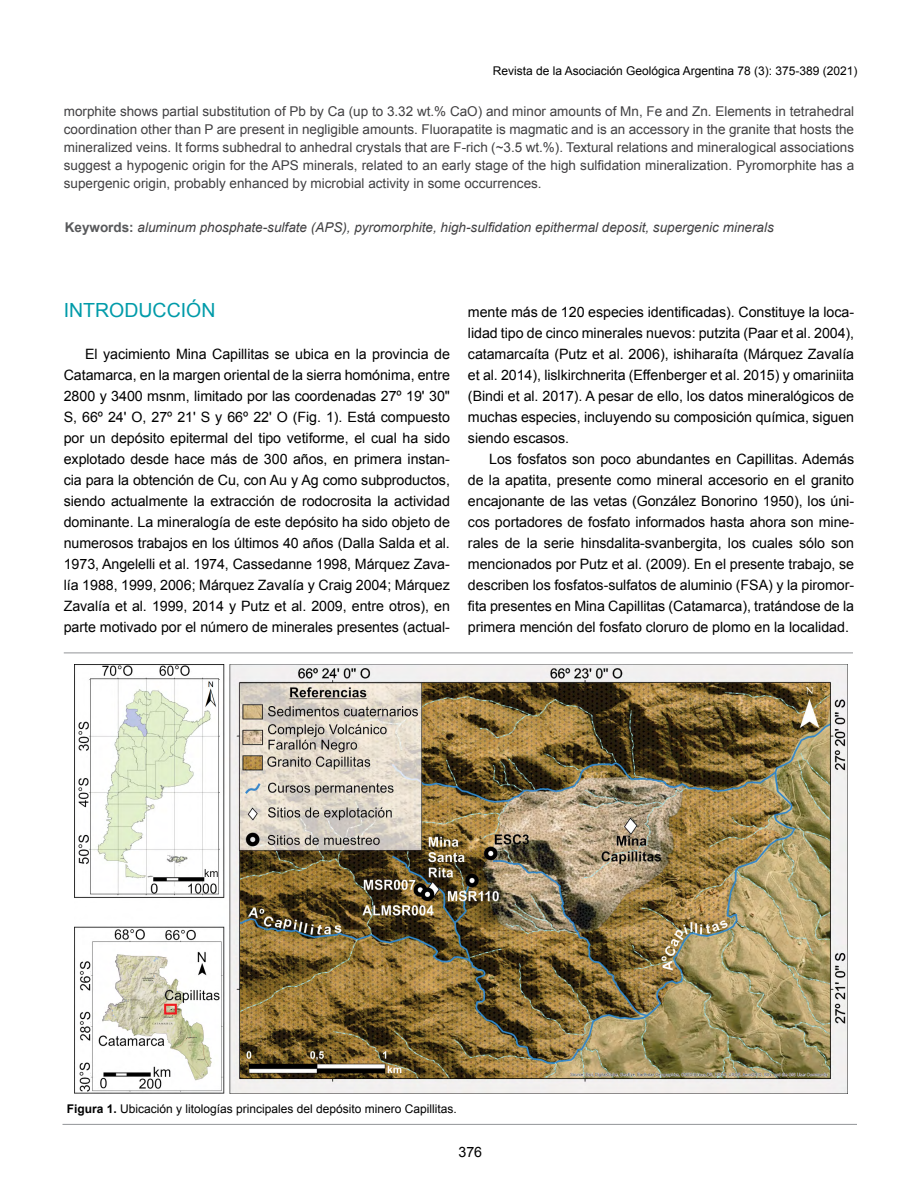
<style>
.page{position:relative;width:918px;height:1188px;background:#fff}
.page>*{position:absolute;margin:0;border:0;box-sizing:border-box;transform-origin:0 0}
.t1{font:19.5px "Arial";color:#009ba9}
.t2{font:14.25px/21px "Arial";letter-spacing:-.005em;color:#000;text-align:justify}
.t3{font:13.5px/18px "Arial";color:#414042;text-align:justify}
.t4{font:italic 13.5px "Arial";color:#414042}
.t5{font:12px "Arial";color:#000}
.s1{font-weight:700;font-style:normal;color:#58595b}
.s2{font-weight:700}
</style>
<div class="page">
<hr style="left:64px;top:653px;width:789px;height:1px;background:#939598">
<img style="left:74px;top:665px;width:774px;height:428px">
<hr style="left:63px;top:1124px;width:794px;height:1px;background:#939598">
<p class="t5" style="left:493px;top:63px;width:366px">Revista de la Asociación Geológica Argentina 78 (3): 375-389 (2021)</p>
<p class="t3" style="left:64px;top:103px;width:792px">morphite shows partial substitution of Pb by Ca (up to 3.32 wt.% CaO) and minor amounts of Mn, Fe and Zn. Elements in tetrahedral coordination other than P are present in negligible amounts. Fluorapatite is magmatic and is an accessory in the granite that hosts the mineralized veins. It forms subhedral to anhedral crystals that are F-rich (~3.5 wt.%). Textural relations and mineralogical associations suggest a hypogenic origin for the APS minerals, related to an early stage of the high sulfidation mineralization. Pyromorphite has a supergenic origin, probably enhanced by microbial activity in some occurrences.</p>
<p class="t4" style="left:65px;top:219px;width:711px"><span class="s1">Keywords:</span> aluminum phosphate-sulfate (APS), pyromorphite, high-sulfidation epithermal deposit, supergenic minerals</p>
<h1 class="t1" style="left:64px;top:297px;width:153px">INTRODUCCIÓN</h1>
<p class="t2" style="left:64px;top:343px;width:388px;text-indent:21px">El yacimiento Mina Capillitas se ubica en la provincia de Catamarca, en la margen oriental de la sierra homónima, entre 2800 y 3400 msnm, limitado por las coordenadas 27º 19' 30" S, 66º 24' O, 27º 21' S y 66º 22' O (Fig. 1). Está compuesto por un depósito epitermal del tipo vetiforme, el cual ha sido explotado desde hace más de 300 años, en primera instan&shy;cia para la obtención de Cu, con Au y Ag como subproductos, siendo actualmente la extracción de rodocrosita la actividad dominante. La mineralogía de este depósito ha sido objeto de numerosos trabajos en los últimos 40 años (Dalla Salda et al.<br>1973, Angelelli et al. 1974, Cassedanne 1998, Márquez Zava&shy;lía 1988, 1999, 2006; Márquez Zavalía y Craig 2004; Márquez Zavalía et al. 1999, 2014 y Putz et al. 2009, entre otros), en parte motivado por el número de minerales presentes (actual-</p>
<p class="t2" style="left:468px;top:301px;width:388px">mente más de 120 especies identificadas). Constituye la loca&shy;lidad tipo de cinco minerales nuevos: putzita (Paar et al. 2004), catamarcaíta (Putz et al. 2006), ishiharaíta (Márquez Zavalía et al. 2014), lislkirchnerita (Effenberger et al. 2015) y omariniita (Bindi et al. 2017). A pesar de ello, los datos mineralógicos de muchas especies, incluyendo su composición química, siguen siendo escasos.</p>
<p class="t2" style="left:468px;top:448px;width:388px;text-indent:21px">Los fosfatos son poco abundantes en Capillitas. Además de la apatita, presente como mineral accesorio en el granito encajonante de las vetas (González Bonorino 1950), los úni&shy;cos portadores de fosfato informados hasta ahora son mine&shy;rales de la serie hinsdalita-svanbergita, los cuales sólo son mencionados por Putz et al. (2009). En el presente trabajo, se describen los fosfatos-sulfatos de aluminio (FSA) y la piromor&shy;fita presentes en Mina Capillitas (Catamarca), tratándose de la primera mención del fosfato cloruro de plomo en la localidad.</p>
<p class="t5" style="left:67px;top:1101px;width:392px"><span class="s2">Figura 1.</span> Ubicación y litologías principales del depósito minero Capillitas.</p>
<p class="t2" style="left:458px;top:1141px;width:25px">376</p>
</div>
